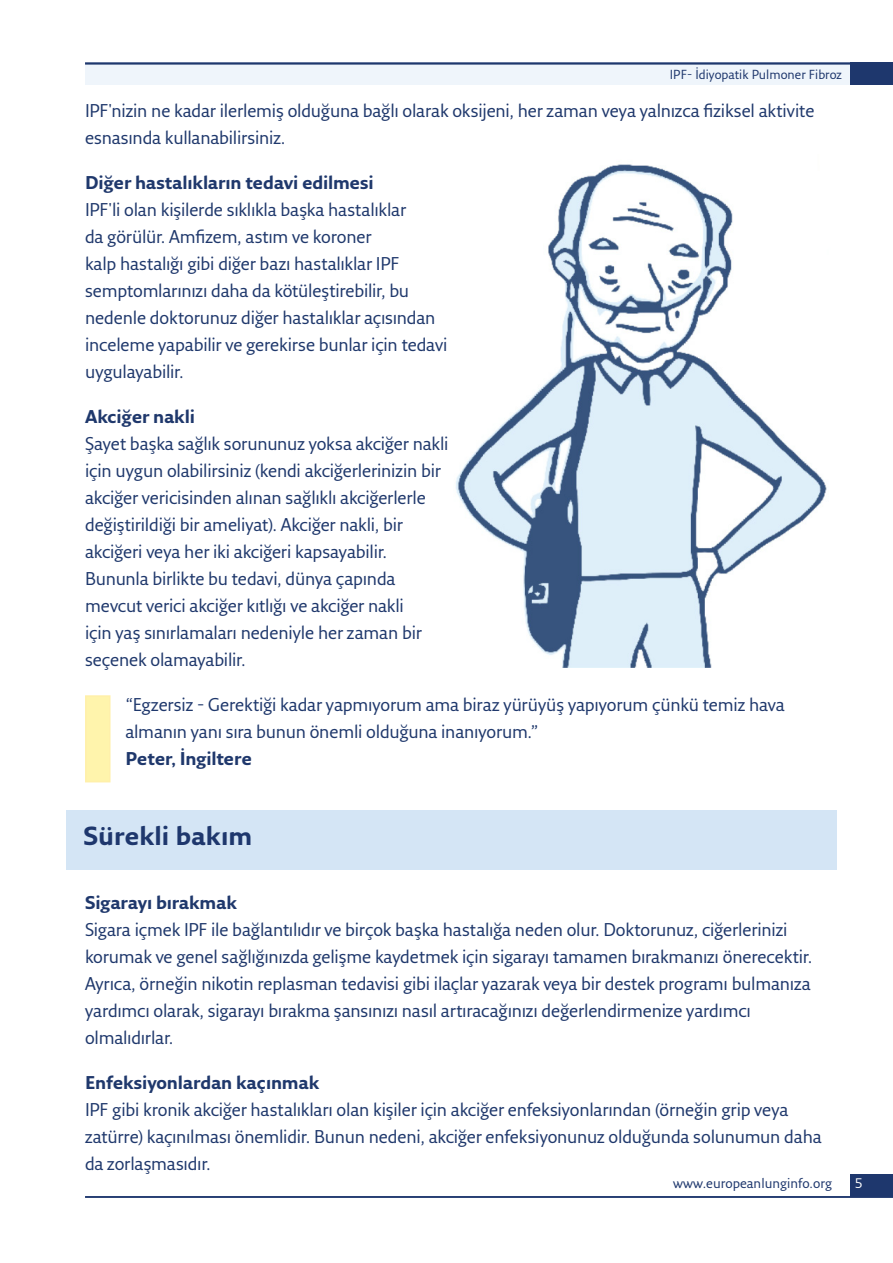
<style>
.page{position:relative;width:893px;height:1263px;background:#fff}
.page>*{position:absolute;margin:0;border:0;box-sizing:border-box;transform-origin:0 0}
.t1{font:700 25.5px "Fresco Sans Pro";color:#1e376d}
.H___B-head{font:18px/27px "Fresco Sans Pro";letter-spacing:-.01em;color:#1f386c}
.H___B-head-2{font:700 18px "Fresco Sans Pro";letter-spacing:-.01em;color:#1f386c}
.Running_foot_left{font:13.5px "Fresco Sans Pro";color:#1e376d}
.t2{font:13.5px "Fresco Sans Pro";color:#fff}
.Running_head_left{font:12.75px "Fresco Sans Pro";color:#1e376d}
.s1{font-weight:700}
</style>
<div class="page">
<div style="left:85px;top:63px;width:808px;height:22px;background:#eff5fb"></div>
<div style="left:850px;top:63px;width:43px;height:22px;background:#1e376d"></div>
<div style="left:850px;top:1175px;width:43px;height:22px;background:#1e376d"></div>
<hr style="left:85px;top:62px;width:808px;height:3px;background:#1e376d">
<hr style="left:85px;top:1196px;width:808px;height:2px;background:#1e376d">
<div style="left:85px;top:695px;width:26px;height:87px;background:#fff4ac;border:2px solid #fff0aa"></div>
<div style="left:66px;top:810px;width:770px;height:60px;background:#d4e5f5"></div>
<img style="left:456px;top:164px;width:371px;height:503px">
<p class="Running_head_left" style="left:670px;top:66px;width:174px">IPF- İdiyopatik Pulmoner Fibroz</p>
<p class="H___B-head" style="left:85px;top:97px;width:731px">IPF'nizin ne kadar ilerlemiş olduğuna bağlı olarak oksijeni, her zaman veya yalnızca fiziksel aktivite esnasında kullanabilirsiniz.</p>
<p class="H___B-head-2" style="left:85px;top:171px;width:290px">Diğer hastalıkların tedavi edilmesi</p>
<p class="H___B-head" style="left:85px;top:196px;width:364px">IPF'li olan kişilerde sıklıkla başka hastalıklar<br>da görülür. Amfizem, astım ve koroner<br>kalp hastalığı gibi diğer bazı hastalıklar IPF semptomlarınızı daha da kötüleştirebilir, bu nedenle doktorunuz diğer hastalıklar açısından inceleme yapabilir ve gerekirse bunlar için tedavi uygulayabilir.</p>
<p class="H___B-head-2" style="left:85px;top:405px;width:111px">Akciğer nakli</p>
<p class="H___B-head" style="left:85px;top:430px;width:365px">Şayet başka sağlık sorununuz yoksa akciğer nakli için uygun olabilirsiniz (kendi akciğerlerinizin bir akciğer vericisinden alınan sağlıklı akciğerlerle değiştirildiği bir ameliyat). Akciğer nakli, bir akciğeri veya her iki akciğeri kapsayabilir.<br>Bununla birlikte bu tedavi, dünya çapında mevcut verici akciğer kıtlığı ve akciğer nakli<br>için yaş sınırlamaları nedeniyle her zaman bir seçenek olamayabilir.</p>
<p class="H___B-head" style="left:125px;top:691px;width:661px">“Egzersiz - Gerektiği kadar yapmıyorum ama biraz yürüyüş yapıyorum çünkü temiz hava almanın yanı sıra bunun önemli olduğuna inanıyorum.”<br><span class="s1">Peter, İngiltere</span></p>
<p class="t1" style="left:83px;top:819px;width:170px">Sürekli bakım</p>
<p class="H___B-head" style="left:85px;top:889px;width:729px"><span class="s1">Sigarayı bırakmak<br></span>Sigara içmek IPF ile bağlantılıdır ve birçok başka hastalığa neden olur. Doktorunuz, ciğerlerinizi korumak ve genel sağlığınızda gelişme kaydetmek için sigarayı tamamen bırakmanızı önerecektir.<br>Ayrıca, örneğin nikotin replasman tedavisi gibi ilaçlar yazarak veya bir destek programı bulmanıza yardımcı olarak, sigarayı bırakma şansınızı nasıl artıracağınızı değerlendirmenize yardımcı olmalıdırlar.</p>
<p class="H___B-head-2" style="left:85px;top:1071px;width:236px">Enfeksiyonlardan kaçınmak</p>
<p class="H___B-head" style="left:85px;top:1096px;width:738px">IPF gibi kronik akciğer hastalıkları olan kişiler için akciğer enfeksiyonlarından (örneğin grip veya zatürre) kaçınılması önemlidir. Bunun nedeni, akciğer enfeksiyonunuz olduğunda solunumun daha da zorlaşmasıdır.</p>
<p class="Running_foot_left" style="left:673px;top:1174px;width:160px">www.europeanlunginfo.org</p>
<p class="t2" style="left:855px;top:1175px;width:10px">5</p>
</div>
